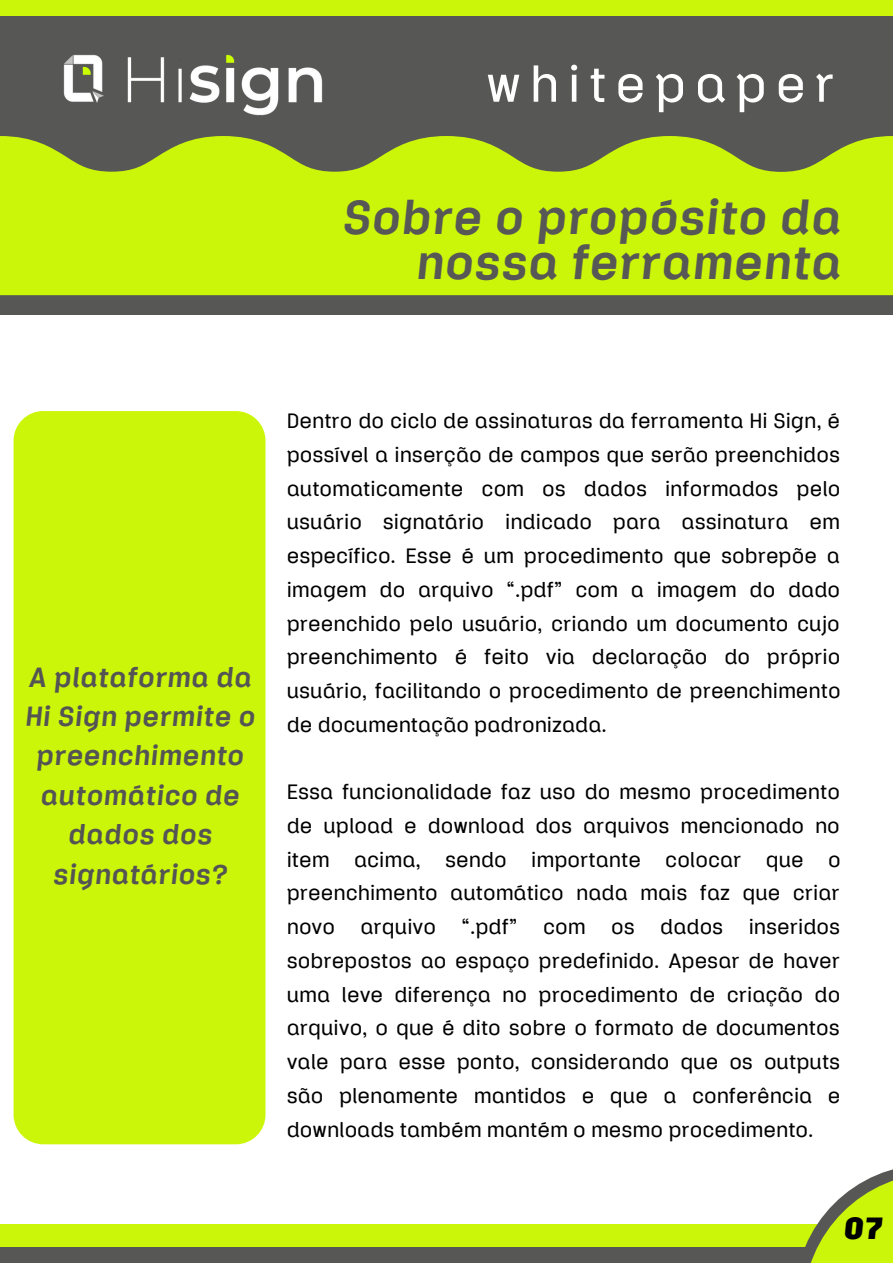
<style>
.page{position:relative;width:893px;height:1264px;background:#fff}
.page>*{position:absolute;margin:0;border:0;box-sizing:border-box;transform-origin:0 0}
.t1{font:500 52.35px "Klamp 105";letter-spacing:.165em;color:#fff}
.t2{font:italic 700 49.8px/45px "Klamp 105";color:#575756;text-align:right}
.t3{font:italic 900 32.25px "Klamp 105";color:#000}
.t4{font:italic 700 28.8px/39.3px "Klamp 105";color:#545454;text-align:center}
.t5{font:500 21.75px/33.8px "Klamp 105";color:#000;text-align:justify}
</style>
<div class="page">
<div style="left:0;top:0;width:892px;height:1262px;background:#575756"></div>
<div style="left:0;top:316px;width:892px;height:915px;background:#fff"></div>
<img style="left:63px;top:54px;width:260px;height:62px">
<div style="left:0;top:1224px;width:892px;height:23px;background:#cbf609"></div>
<div style="left:0;top:0;width:892px;height:15px;background:#cbf609"></div>
<div style="left:14px;top:411px;width:251px;height:733px;background:#cbf609;border-radius:30px"></div>
<svg style="left:0;top:136px;width:892px;height:159px;fill:#cbf609"></svg>
<svg style="left:805px;top:1169px;width:87px;height:93px"></svg>
<h1 class="t1" style="left:486px;top:62px;width:350px">whitepaper</h1>
<h2 class="t2" style="left:341px;top:198px;width:500px">Sobre o propósito da nossa ferramenta</h2>
<h3 class="t4" style="left:24px;top:660px;width:232px">A plataforma da<br>Hi Sign permite o preenchimento automático de dados dos signatários?</h3>
<p class="t5" style="left:287px;top:406px;width:555px">Dentro do ciclo de assinaturas da ferramenta Hi Sign, é possível a inserção de campos que serão preenchidos automaticamente com os dados informados pelo usuário signatário indicado para assinatura em específico. Esse é um procedimento que sobrepõe a imagem do arquivo “.pdf” com a imagem do dado preenchido pelo usuário, criando um documento cujo preenchimento é feito via declaração do próprio usuário, facilitando o procedimento de preenchimento de documentação padronizada.</p>
<p class="t5" style="left:287px;top:777px;width:555px">Essa funcionalidade faz uso do mesmo procedimento de upload e download dos arquivos mencionado no item acima, sendo importante colocar que o preenchimento automático nada mais faz que criar novo arquivo “.pdf” com os dados inseridos sobrepostos ao espaço predefinido. Apesar de haver uma leve diferença no procedimento de criação do arquivo, o que é dito sobre o formato de documentos vale para esse ponto, considerando que os outputs são plenamente mantidos e que a conferência e downloads também mantém o mesmo procedimento.</p>
<h3 class="t3" style="left:842px;top:1214px;width:41px">07</h3>
</div>
